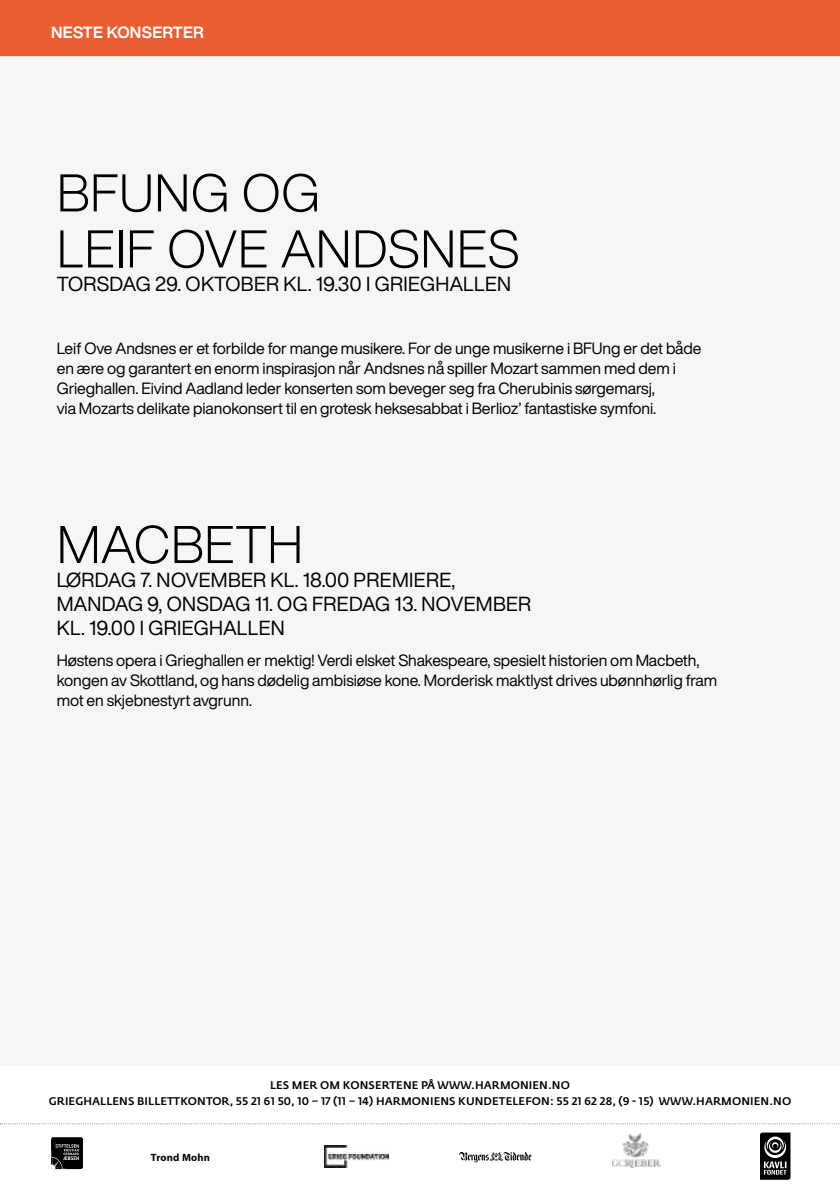
<style>
.page{position:relative;width:840px;height:1191px;background:#fff}
.page>*{position:absolute;margin:0;border:0;box-sizing:border-box;transform-origin:0 0}
.t1{font:300 52px/56px "Helvetica Now Display";letter-spacing:.02em;color:#000}
.t2{font:20px/24px "Helvetica Now Display";letter-spacing:.02em;color:#000}
.t3{font:16px/20px "Helvetica Now Display";letter-spacing:-.005em;color:#000}
.t4{font:700 16px "Helvetica Now Display";letter-spacing:.02em;color:#fff}
.t5{font:500 11px/16px "Fedra Sans Pro";letter-spacing:.01em;color:#000;text-align:center}
.t6{font:700 10.6px "Myriad Pro";letter-spacing:.02em;color:#000}
</style>
<div class="page">
<div style="left:0;top:51px;width:839px;height:1016px;background:#f6f6f6"></div>
<div style="left:0;top:1066px;width:839px;height:125px;background:#fff"></div>
<div style="left:51px;top:1137px;width:32px;height:32px;background:#000;border-radius:2px"></div>
<svg style="left:51px;top:1144px;width:28px;height:25px"></svg>
<svg style="left:459px;top:1152px;width:72px;height:10px"></svg>
<img style="left:324px;top:1145px;width:64px;height:22px">
<img style="left:612px;top:1133px;width:48px;height:34px">
<svg style="left:0;top:1123px;width:840px;height:1px"></svg>
<svg style="left:760px;top:1132px;width:30px;height:47px"></svg>
<div style="left:0;top:0;width:839px;height:57px;background:#eb5e32"></div>
<hr style="left:0;top:56px;width:839px;height:1px;background:#fff">
<p class="t4" style="left:51px;top:21px;width:154px">NESTE KONSERTER</p>
<h1 class="t1" style="left:57px;top:164px;width:463px">BFUNG OG<br>LEIF OVE ANDSNES</h1>
<p class="t2" style="left:57px;top:272px;width:455px">TORSDAG 29. OKTOBER KL. 19.30 I GRIEGHALLEN</p>
<p class="t3" style="left:57px;top:338px;width:645px">Leif Ove Andsnes er et forbilde for mange musikere. For de unge musikerne i BFUng er det både en ære og garantert en enorm inspirasjon når Andsnes nå spiller Mozart sammen med dem i Grieghallen. Eivind Aadland leder konserten som beveger seg fra Cherubinis sørgemarsj,<br>via Mozarts delikate pianokonsert til en grotesk heksesabbat i Berlioz’ fantastiske symfoni.</p>
<h1 class="t1" style="left:57px;top:516px;width:247px">MACBETH</h1>
<p class="t2" style="left:57px;top:568px;width:475px">LØRDAG 7. NOVEMBER KL. 18.00 PREMIERE,<br>MANDAG 9, ONSDAG 11. OG FREDAG 13. NOVEMBER<br>KL. 19.00 I GRIEGHALLEN</p>
<p class="t3" style="left:57px;top:650px;width:661px">Høstens opera i Grieghallen er mektig! Verdi elsket Shakespeare, spesielt historien om Macbeth, kongen av Skottland, og hans dødelig ambisiøse kone. Morderisk maktlyst drives ubønnhørlig fram mot en skjebnestyrt avgrunn.</p>
<p class="t5" style="left:49px;top:1077px;width:743px">LES MER OM KONSERTENE PÅ WWW.HARMONIEN.NO<br>GRIEGHALLENS BILLETTKONTOR, 55 21 61 50, 10 – 17 (11 – 14) HARMONIENS KUNDETELEFON: 55 21 62 28, (9 - 15) WWW.HARMONIEN.NO</p>
<p class="t6" style="left:151px;top:1151px;width:61px">Trond Mohn</p>
</div>
